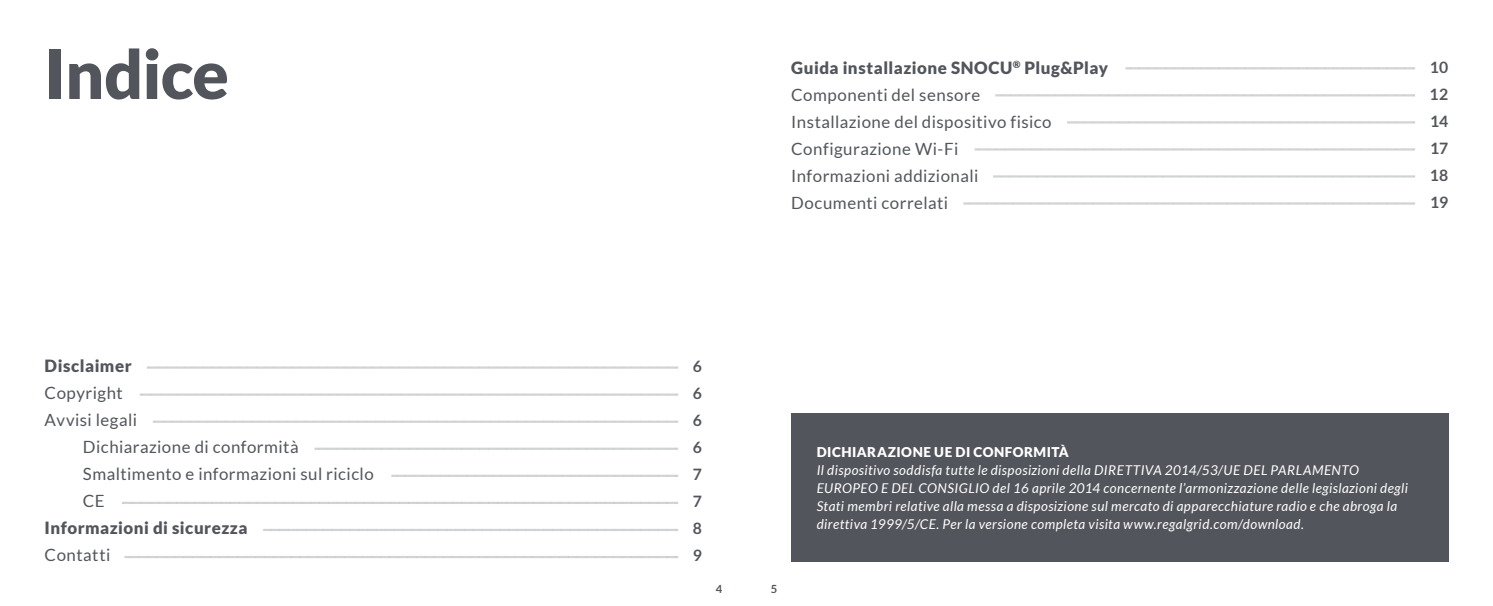
<style>
.page{position:relative;width:1493px;height:606px;background:#fff}
.page>*{position:absolute;margin:0;border:0;box-sizing:border-box;transform-origin:0 0}
.t1{font:900 67.5px "Lato";letter-spacing:-.015em;color:#52555b}
.t2{font:16.88px/27px "Lato";letter-spacing:.025em;color:#52555b}
.t3{font:900 16.88px "Lato";letter-spacing:.03em;color:#52555b}
.t4{font:700 15.75px/27px "Lato";letter-spacing:.01em;color:#52555b;text-align:justify}
.t5{font:italic 13.5px/18px "Lato";letter-spacing:.035em;color:#fff}
.t6{font:900 13.5px "Lato";letter-spacing:.04em;color:#fff}
.t7{font:700 11.25px "Lato";color:#52555b}
.s1{font-weight:900}
</style>
<div class="page">
<svg style="left:147px;top:366px;width:531px;height:3px;background:#dcddde"></svg>
<svg style="left:315px;top:447px;width:363px;height:3px"></svg>
<svg style="left:122px;top:501px;width:556px;height:3px"></svg>
<svg style="left:140px;top:393px;width:538px;height:3px;background:#dcddde"></svg>
<svg style="left:153px;top:420px;width:525px;height:3px;background:#dcddde"></svg>
<svg style="left:391px;top:474px;width:287px;height:3px"></svg>
<svg style="left:263px;top:529px;width:415px;height:2px"></svg>
<svg style="left:124px;top:556px;width:554px;height:2px"></svg>
<svg style="left:963px;top:202px;width:452px;height:3px"></svg>
<svg style="left:974px;top:148px;width:441px;height:3px"></svg>
<svg style="left:995px;top:94px;width:420px;height:3px"></svg>
<svg style="left:1067px;top:121px;width:348px;height:3px"></svg>
<svg style="left:1125px;top:67px;width:290px;height:3px"></svg>
<svg style="left:993px;top:175px;width:422px;height:3px"></svg>
<div style="left:791px;top:413px;width:657px;height:148px;background:#52555b"></div>
<h1 class="t1" style="left:45px;top:35px;width:186px">Indice</h1>
<p class="t3" style="left:45px;top:356px;width:89px">Disclaimer</p>
<p class="t2" style="left:45px;top:380px;width:80px">Copyright</p>
<p class="t2" style="left:45px;top:407px;width:94px">Avvisi legali</p>
<p class="t2" style="left:83px;top:434px;width:217px">Dichiarazione di conformità</p>
<p class="t2" style="left:83px;top:461px;width:292px">Smaltimento e informazioni sul riciclo</p>
<p class="t2" style="left:83px;top:488px;width:23px">CE</p>
<p class="t3" style="left:45px;top:518px;width:204px">Informazioni di sicurezza</p>
<p class="t2" style="left:45px;top:542px;width:67px">Contatti</p>
<p class="t2" style="left:791px;top:54px;width:318px"><span class="s1">Guida installazione SNOCU</span><sup>®</sup> <span class="s1">Plug&amp;Play<br></span>Componenti del sensore<br>Installazione del dispositivo fisico<br>Configurazione Wi-Fi<br>Informazioni addizionali<br>Documenti correlati</p>
<p class="t4" style="left:1429px;top:53px;width:20px">10<br>12<br>14<br>17<br>18<br>19</p>
<p class="t4" style="left:692px;top:353px;width:11px">6<br>6<br>6<br>6<br>7<br>7<br>8<br>9</p>
<p class="t7" style="left:716px;top:582px;width:8px">4</p>
<p class="t7" style="left:770px;top:582px;width:8px">5</p>
<p class="t6" style="left:816px;top:444px;width:254px">DICHIARAZIONE UE DI CONFORMITÀ</p>
<p class="t5" style="left:816px;top:461px;width:593px">Il dispositivo soddisfa tutte le disposizioni della DIRETTIVA 2014/53/UE DEL PARLAMENTO EUROPEO E DEL CONSIGLIO del 16 aprile 2014 concernente l’armonizzazione delle legislazioni degli Stati membri relative alla messa a disposizione sul mercato di apparecchiature radio e che abroga la direttiva 1999/5/CE. Per la versione completa visita www.regalgrid.com/download.</p>
</div>
